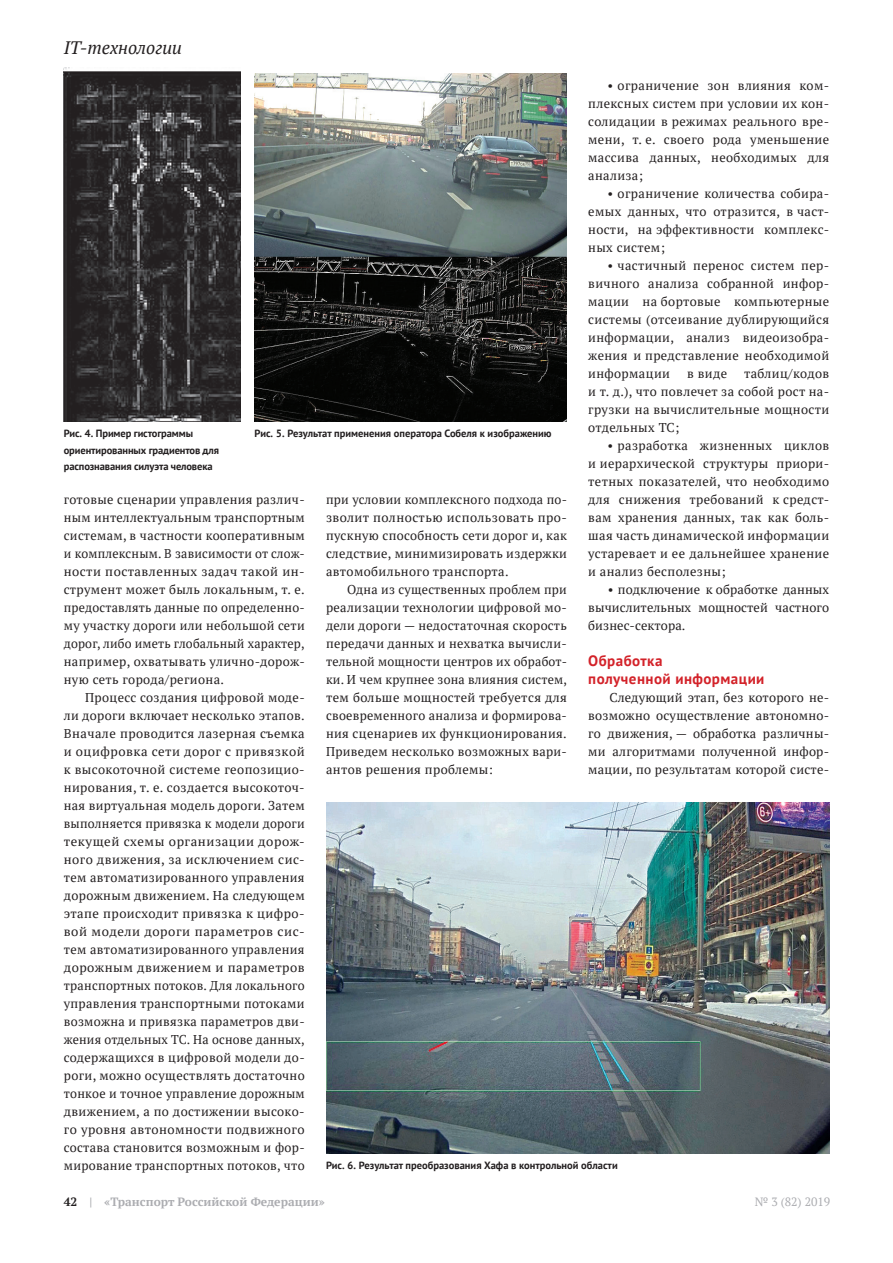
<style>
.page{position:relative;width:893px;height:1263px;background:#fff}
.page>*{position:absolute;margin:0;border:0;box-sizing:border-box;transform-origin:0 0}
.t1{font:italic 18px "PT Serif";color:#231f20}
.t2{font:700 15px/18px "PT Sans";letter-spacing:.03em;color:#d32229}
.t3{font:12.75px/18px "PT Serif";letter-spacing:.03em;color:#231f20;text-align:justify}
.t4{font:700 12px "PT Serif";color:#acadb1}
.t5{font:12px "PT Serif";color:#acadb1}
.t6{font:700 10.5px/16.5px "PT Sans";letter-spacing:-.01em;color:#231f20}
.s1{color:#231f20}
</style>
<div class="page">
<img style="left:254px;top:73px;width:313px;height:348px">
<img style="left:63px;top:68px;width:178px;height:353px">
<img style="left:327px;top:802px;width:502px;height:352px">
<h1 class="t1" style="left:64px;top:36px;width:120px">IT-технологии</h1>
<p class="t3" style="left:588px;top:76px;width:242px;text-indent:19px">• ограничение зон влияния ком&shy;плексных систем при условии их кон&shy;солидации в режимах реального вре&shy;мени, т. е. своего рода уменьшение массива данных, необходимых для анализа;</p>
<p class="t3" style="left:588px;top:184px;width:242px;text-indent:19px">• ограничение количества собира&shy;емых данных, что отразится, в част&shy;ности, на эффективности комплекс&shy;ных систем;</p>
<p class="t3" style="left:588px;top:256px;width:242px;text-indent:19px">• частичный перенос систем пер&shy;вичного анализа собранной инфор&shy;мации на бортовые компьютерные системы (отсеивание дублирующийся информации, анализ видеоизобра&shy;жения и представление необходимой информации</p>
<p class="t3" style="left:588px;top:364px;width:242px;text-indent:156px">таблиц/кодов и т. д.), что повлечет за собой рост на&shy;грузки на вычислительные мощности отдельных ТС;</p>
<p class="t3" style="left:588px;top:436px;width:242px;text-indent:19px">• разработка жизненных циклов и иерархической структуры приори&shy;тетных показателей, что необходимо для снижения требований к средст&shy;вам хранения данных, так как боль&shy;шая часть динамической информации устаревает и ее дальнейшее хранение и анализ бесполезны;</p>
<p class="t3" style="left:588px;top:580px;width:242px;text-indent:20px">• подключение к обработке данных вычислительных мощностей частного бизнес-сектора.</p>
<p class="t2" style="left:588px;top:651px;width:178px">Обработка<br>полученной информации</p>
<p class="t3" style="left:588px;top:688px;width:242px;text-indent:21px">Следующий этап, без которого не&shy;возможно осуществление автономно&shy;го движения, — обработка различны&shy;ми алгоритмами полученной инфор&shy;мации, по результатам которой систе-</p>
<p class="t3" style="left:687px;top:364px;width:41px">в виде</p>
<p class="t6" style="left:64px;top:425px;width:157px">Рис. 4. Пример гистограммы ориентированных градиентов для распознавания силуэта человека</p>
<p class="t6" style="left:255px;top:425px;width:298px">Рис. 5. Результат применения оператора Собеля к изображению</p>
<p class="t3" style="left:64px;top:490px;width:243px">готовые сценарии управления различ&shy;ным интеллектуальным транспортным системам, в частности кооперативным и комплексным. В зависимости от слож&shy;ности поставленных задач такой ин&shy;струмент может быль локальным, т. е. предоставлять данные по определенно&shy;му участку дороги или небольшой сети дорог, либо иметь глобальный характер, например, охватывать улично-дорож&shy;ную сеть города/региона.</p>
<p class="t3" style="left:64px;top:688px;width:243px;text-indent:21px">Процесс создания цифровой моде&shy;ли дороги включает несколько этапов.<br>Вначале проводится лазерная съемка и оцифровка сети дорог с привязкой к высокоточной системе геопозицио&shy;нирования, т. е. создается высокоточ&shy;ная виртуальная модель дороги. Затем выполняется привязка к модели дороги текущей схемы организации дорож&shy;ного движения, за исключением сис&shy;тем автоматизированного управления дорожным движением. На следующем этапе происходит привязка к цифро&shy;вой модели дороги параметров сис&shy;тем автоматизированного управления дорожным движением и параметров транспортных потоков. Для локального управления транспортными потоками возможна и привязка параметров дви&shy;жения отдельных ТС. На основе данных, содержащихся в цифровой модели до&shy;роги, можно осуществлять достаточно тонкое и точное управление дорожным движением, а по достижении высоко&shy;го уровня автономности подвижного состава становится возможным и фор&shy;мирование транспортных потоков, что</p>
<p class="t3" style="left:326px;top:490px;width:242px">при условии комплексного подхода по&shy;зволит полностью использовать про&shy;пускную способность сети дорог и, как следствие, минимизировать издержки автомобильного транспорта.</p>
<p class="t3" style="left:326px;top:580px;width:242px;text-indent:21px">Одна из существенных проблем при реализации технологии цифровой мо&shy;дели дороги — недостаточная скорость передачи данных и нехватка вычисли&shy;тельной мощности центров их обработ&shy;ки. И чем крупнее зона влияния систем, тем больше мощностей требуется для своевременного анализа и формирова&shy;ния сценариев их функционирования.<br>Приведем несколько возможных вари&shy;антов решения проблемы:</p>
<p class="t6" style="left:326px;top:1156px;width:293px">Рис. 6. Результат преобразования Хафа в контрольной области</p>
<p class="t4" style="left:64px;top:1194px;width:263px"><span class="s1">42</span> | «Транспорт Российской Федерации»</p>
<p class="t5" style="left:755px;top:1194px;width:77px">№ 3 (82) 2019</p>
</div>
